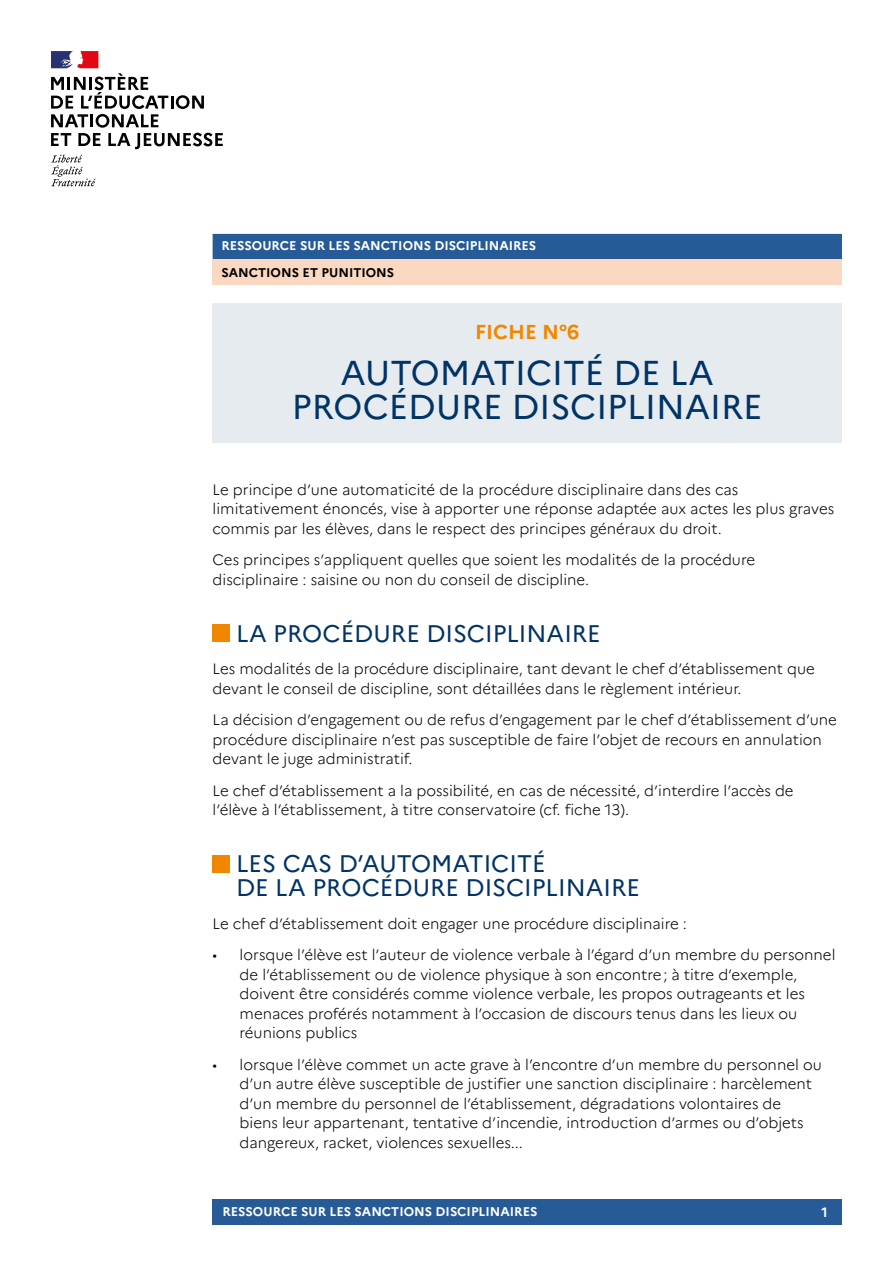
<style>
.page{position:relative;width:893px;height:1263px;background:#fff}
.page>*{position:absolute;margin:0;border:0;box-sizing:border-box;transform-origin:0 0}
.t1{font:34.5px/34.5px "Marianne";color:#036;text-align:center}
.t2{font:24px/24px "Marianne";color:#036}
.t3{font:700 20.1px "Marianne";color:#f18700}
.t4{font:300 15px/19.5px "Marianne";color:#000}
.t5{font:700 13.5px "Marianne";color:#fff}
.t6{font:700 12.6px "Marianne";color:#fff}
.t7{font:700 12.6px "Marianne";color:#000}
</style>
<div class="page">
<div style="left:213px;top:1199px;width:629px;height:26px;background:#275b98"></div>
<svg style="left:51px;top:155px;width:45px;height:31px"></svg>
<svg style="left:51px;top:51px;width:172px;height:98px"></svg>
<div style="left:213px;top:303px;width:629px;height:139px;background:#e6ebf0"></div>
<div style="left:213px;top:625px;width:17px;height:17px;background:#f18700"></div>
<div style="left:213px;top:855px;width:17px;height:17px;background:#f18700"></div>
<div style="left:213px;top:234px;width:629px;height:25px;background:#275b98"></div>
<div style="left:213px;top:259px;width:629px;height:26px;background:#fad8c1"></div>
<p class="t6" style="left:221px;top:238px;width:316px">RESSOURCE SUR LES SANCTIONS DISCIPLINAIRES</p>
<p class="t7" style="left:221px;top:265px;width:174px">SANCTIONS ET PUNITIONS</p>
<h3 class="t3" style="left:475px;top:319px;width:106px">FICHE N°6</h3>
<h1 class="t1" style="left:292px;top:355px;width:472px">AUTOMATICITÉ DE LA<br>PROCÉDURE DISCIPLINAIRE</h1>
<p class="t4" style="left:213px;top:479px;width:623px">Le principe d’une automaticité de la procédure disciplinaire dans des cas limitativement énoncés, vise à apporter une réponse adaptée aux actes les plus graves commis par les élèves, dans le respect des principes généraux du droit.</p>
<p class="t4" style="left:213px;top:550px;width:544px">Ces principes s’appliquent quelles que soient les modalités de la procédure disciplinaire : saisine ou non du conseil de discipline.</p>
<h2 class="t2" style="left:236px;top:621px;width:366px">LA PROCÉDURE DISCIPLINAIRE</h2>
<p class="t4" style="left:213px;top:659px;width:604px">Les modalités de la procédure disciplinaire, tant devant le chef d’établissement que devant le conseil de discipline, sont détaillées dans le règlement intérieur.</p>
<p class="t4" style="left:213px;top:710px;width:626px">La décision d’engagement ou de refus d’engagement par le chef d’établissement d’une procédure disciplinaire n’est pas susceptible de faire l’objet de recours en annulation devant le juge administratif.</p>
<p class="t4" style="left:213px;top:780px;width:583px">Le chef d’établissement a la possibilité, en cas de nécessité, d’interdire l’accès de l’élève à l’établissement, à titre conservatoire (cf. fiche 13).</p>
<h2 class="t2" style="left:236px;top:852px;width:405px">LES CAS D’AUTOMATICITÉ<br>DE LA PROCÉDURE DISCIPLINAIRE</h2>
<p class="t4" style="left:213px;top:914px;width:476px">Le chef d’établissement doit engager une procédure disciplinaire :</p>
<p class="t4" style="left:240px;top:945px;width:597px;text-indent:-27px">• lorsque l’élève est l’auteur de violence verbale à l’égard d’un membre du personnel de l’établissement ou de violence physique à son encontre; à titre d’exemple, doivent être considérés comme violence verbale, les propos outrageants et les menaces proférés notamment à l’occasion de discours tenus dans les lieux ou réunions publics</p>
<p class="t4" style="left:240px;top:1055px;width:584px;text-indent:-27px">• lorsque l’élève commet un acte grave à l’encontre d’un membre du personnel ou d’un autre élève susceptible de justifier une sanction disciplinaire : harcèlement d’un membre du personnel de l’établissement, dégradations volontaires de biens leur appartenant, tentative d’incendie, introduction d’armes ou d’objets dangereux, racket, violences sexuelles...</p>
<p class="t6" style="left:223px;top:1204px;width:316px">RESSOURCE SUR LES SANCTIONS DISCIPLINAIRES</p>
<p class="t5" style="left:821px;top:1203px;width:8px">1</p>
</div>
